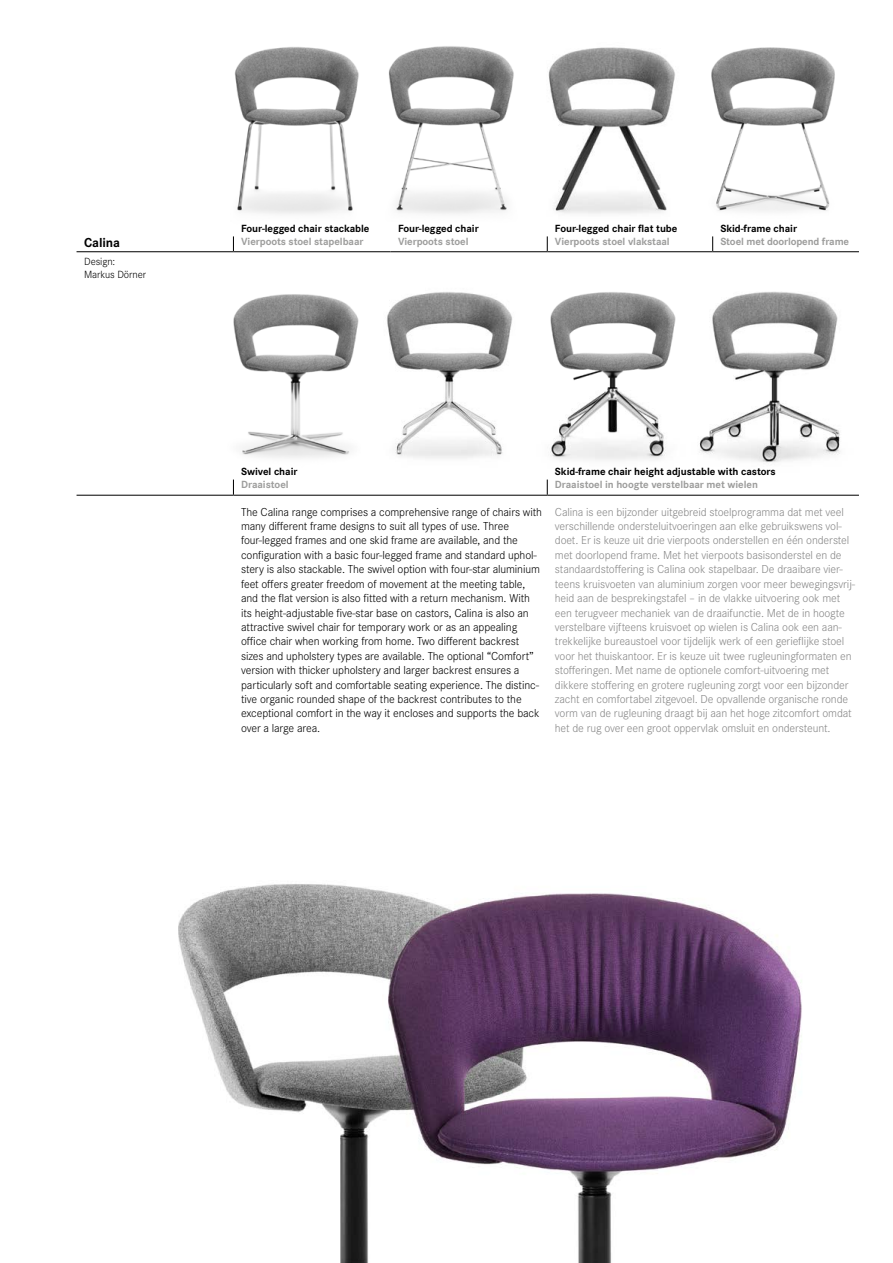
<style>
.page{position:relative;width:893px;height:1263px;background:#fff}
.page>*{position:absolute;margin:0;border:0;box-sizing:border-box;transform-origin:0 0}
.t1{font:700 13.5px "Corporate S";letter-spacing:-.005em;color:#000}
.t2{font:300 12px/14.4px "Corporate S";letter-spacing:-.01em;color:#878787}
.t3{font:300 12px/14.4px "Corporate S";letter-spacing:-.01em;color:#000}
.t4{font:700 10.8px "Corporate S";letter-spacing:-.005em;color:#000}
.t5{font:700 10.8px "Corporate S";letter-spacing:-.005em;color:#9d9d9c}
.t6{font:300 10.8px/12.9px "Corporate S";letter-spacing:-.01em;color:#000}
</style>
<div class="page">
<img style="left:178px;top:884px;width:624px;height:379px">
<img style="left:234px;top:47px;width:125px;height:167px">
<img style="left:388px;top:46px;width:126px;height:168px">
<img style="left:548px;top:47px;width:127px;height:167px">
<img style="left:711px;top:47px;width:124px;height:164px">
<img style="left:233px;top:294px;width:126px;height:164px">
<img style="left:550px;top:386px;width:116px;height:74px">
<img style="left:550px;top:292px;width:126px;height:94px">
<img style="left:712px;top:291px;width:126px;height:99px">
<img style="left:699px;top:390px;width:141px;height:73px">
<img style="left:387px;top:292px;width:126px;height:166px">
<hr style="left:77px;top:251px;width:156px;height:1px;background:#000">
<hr style="left:233px;top:251px;width:157px;height:1px;background:#000">
<hr style="left:390px;top:251px;width:157px;height:1px;background:#000">
<hr style="left:547px;top:251px;width:166px;height:1px;background:#000">
<hr style="left:713px;top:251px;width:146px;height:1px;background:#000">
<svg style="left:233px;top:236px;width:1px;height:15px"></svg>
<svg style="left:547px;top:236px;width:1px;height:15px"></svg>
<svg style="left:712px;top:236px;width:1px;height:15px"></svg>
<hr style="left:77px;top:495px;width:156px;height:1px;background:#000">
<hr style="left:233px;top:495px;width:314px;height:1px;background:#000">
<hr style="left:547px;top:495px;width:312px;height:1px;background:#000">
<svg style="left:233px;top:479px;width:1px;height:16px"></svg>
<svg style="left:547px;top:479px;width:1px;height:16px"></svg>
<p class="t4" style="left:241px;top:222px;width:130px">Four-legged chair stackable</p>
<p class="t4" style="left:398px;top:222px;width:82px">Four-legged chair</p>
<p class="t4" style="left:555px;top:222px;width:124px">Four-legged chair flat tube</p>
<p class="t4" style="left:720px;top:222px;width:78px">Skid-frame chair</p>
<p class="t1" style="left:84px;top:234px;width:38px">Calina</p>
<p class="t5" style="left:241px;top:235px;width:124px">Vierpoots stoel stapelbaar</p>
<p class="t5" style="left:398px;top:235px;width:72px">Vierpoots stoel</p>
<p class="t5" style="left:555px;top:235px;width:116px">Vierpoots stoel vlakstaal</p>
<p class="t5" style="left:720px;top:235px;width:130px">Stoel met doorlopend frame</p>
<p class="t6" style="left:84px;top:255px;width:63px">Design:<br>Markus Dörner</p>
<p class="t4" style="left:241px;top:465px;width:58px">Swivel chair</p>
<p class="t4" style="left:555px;top:465px;width:222px">Skid-frame chair height adjustable with castors</p>
<p class="t5" style="left:241px;top:478px;width:49px">Draaistoel</p>
<p class="t5" style="left:555px;top:478px;width:205px">Draaistoel in hoogte verstelbaar met wielen</p>
<p class="t3" style="left:241px;top:505px;width:302px">The Calina range comprises a comprehensive range of chairs with many different frame designs to suit all types of use. Three four-legged frames and one skid frame are available, and the configuration with a basic four-legged frame and standard uphol&shy;stery is also stackable. The swivel option with four-star aluminium feet offers greater freedom of movement at the meeting table, and the flat version is also fitted with a return mechanism. With its height-adjustable five-star base on castors, Calina is also an attractive swivel chair for temporary work or as an appealing office chair when working from home. Two different backrest sizes and upholstery types are available. The optional “Comfort” version with thicker upholstery and larger backrest ensures a particularly soft and comfortable seating experience. The distinc&shy;tive organic rounded shape of the backrest contributes to the exceptional comfort in the way it encloses and supports the back over a large area.</p>
<p class="t2" style="left:555px;top:505px;width:302px">Calina is een bijzonder uitgebreid stoelprogramma dat met veel verschillende ondersteluitvoeringen aan elke gebruikswens vol&shy;doet. Er is keuze uit drie vierpoots onderstellen en één onderstel met doorlopend frame. Met het vierpoots basisonderstel en de standaardstoffering is Calina ook stapelbaar. De draaibare vier&shy;teens kruisvoeten van aluminium zorgen voor meer bewegingsvrij&shy;heid aan de besprekingstafel – in de vlakke uitvoering ook met een terugveer mechaniek van de draaifunctie. Met de in hoogte verstelbare vijfteens kruisvoet op wielen is Calina ook een aan&shy;trekkelijke bureaustoel voor tijdelijk werk of een gerieflijke stoel voor het thuiskantoor. Er is keuze uit twee rugleuningformaten en stofferingen. Met name de optionele comfort-uitvoering met dikkere stoffering en grotere rugleuning zorgt voor een bijzonder zacht en comfortabel zitgevoel. De opvallende organische ronde vorm van de rugleuning draagt bij aan het hoge zitcomfort omdat het de rug over een groot oppervlak omsluit en ondersteunt.</p>
</div>
